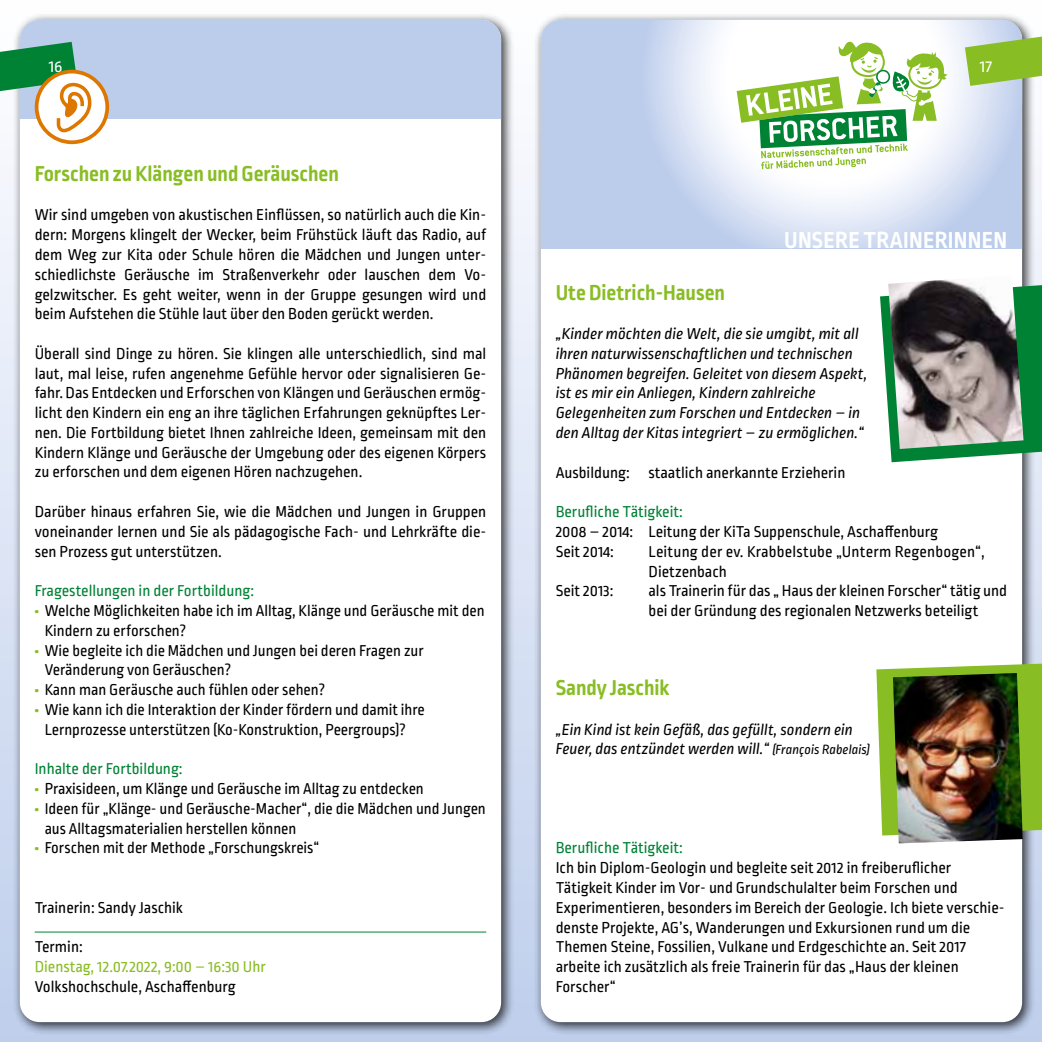
<style>
.page{position:relative;width:1042px;height:1042px;background:#fff}
.page>*{position:absolute;margin:0;border:0;box-sizing:border-box;transform-origin:0 0}
.t1{font:700 24.5px "Ropa Soft Pro";letter-spacing:.01em;color:#fff}
.t2{font:700 22.75px "Ropa Soft Pro";color:#89bd24}
.t3{font:17.5px "Ropa Soft Pro";color:#fff}
.t4{font:16.62px/19.8px "Ropa Soft Pro";color:#000}
.t5{font:italic 16.62px/19.8px "Ropa Soft Pro";color:#000}
.t6{font:16.62px "Ropa Soft Pro";color:#008235}
.t7{font:16.62px "Ropa Soft Pro";color:#89bd24}
.s1{font-weight:900;color:#89bd24}
.s2{font-size:14px}
</style>
<div class="page">
<div style="left:521px;top:0;width:521px;height:1042px;background:linear-gradient(to bottom,#fff,#beceec)"></div>
<div style="left:0;top:0;width:521px;height:1042px;background:linear-gradient(to bottom,#fff,#beceec)"></div>
<div style="left:12px;top:12px;width:502px;height:1023px;background:#000;opacity:.75"></div>
<div style="left:20px;top:20px;width:481px;height:1002px;background:#fff;border-radius:20px"></div>
<div style="left:20px;top:20px;width:481px;height:99px;background:#bccdeb"></div>
<div style="left:533px;top:12px;width:502px;height:1023px;background:#000;opacity:.75"></div>
<div style="left:541px;top:20px;width:481px;height:1002px;background:#fff;border-radius:20px"></div>
<div style="left:541px;top:20px;width:481px;height:228px;background:#bccdeb"></div>
<svg style="left:652px;top:20px;width:370px;height:228px"></svg>
<hr style="left:35px;top:931px;width:451px;height:1px;background:#008235">
<svg style="left:0;top:42px;width:109px;height:102px"></svg>
<svg style="left:965px;top:31px;width:77px;height:55px;background:#a0c762"></svg>
<svg style="left:736px;top:36px;width:211px;height:133px;background:#c7e1bb"></svg>
<svg style="left:876px;top:663px;width:166px;height:172px;background:#9ac646"></svg>
<svg style="left:880px;top:285px;width:162px;height:177px"></svg>
<img style="left:893px;top:673px;width:129px;height:170px">
<img style="left:888px;top:275px;width:135px;height:174px">
<p class="t3" style="left:49px;top:57px;width:15px">16</p>
<h2 class="t2" style="left:35px;top:160px;width:306px">Forschen zu Klängen und Geräuschen</h2>
<p class="t4" style="left:35px;top:206px;width:453px;text-align:justify">Wir sind umgeben von akustischen Einflüssen, so natürlich auch die Kin&shy;dern: Morgens klingelt der Wecker, beim Frühstück läuft das Radio, auf dem Weg zur Kita oder Schule hören die Mädchen und Jungen unter&shy;schiedlichste Geräusche im Straßenverkehr oder lauschen dem Vo&shy;gelzwitscher. Es geht weiter, wenn in der Gruppe gesungen wird und beim Aufstehen die Stühle laut über den Boden gerückt werden.</p>
<p class="t4" style="left:35px;top:344px;width:453px;text-align:justify">Überall sind Dinge zu hören. Sie klingen alle unterschiedlich, sind mal laut, mal leise, rufen angenehme Gefühle hervor oder signalisieren Ge&shy;fahr. Das Entdecken und Erforschen von Klängen und Geräuschen ermög&shy;licht den Kindern ein eng an ihre täglichen Erfahrungen geknüpftes Ler&shy;nen. Die Fortbildung bietet Ihnen zahlreiche Ideen, gemeinsam mit den Kindern Klänge und Geräusche der Umgebung oder des eigenen Körpers zu erforschen und dem eigenen Hören nachzugehen.</p>
<p class="t4" style="left:35px;top:503px;width:453px;text-align:justify">Darüber hinaus erfahren Sie, wie die Mädchen und Jungen in Gruppen voneinander lernen und Sie als pädagogische Fach- und Lehrkräfte die&shy;sen Prozess gut unterstützen.</p>
<p class="t6" style="left:35px;top:582px;width:221px">Fragestellungen in der Fortbildung:</p>
<p class="t4" style="left:45px;top:602px;width:441px;text-indent:-10px"><span class="s1">•</span> Welche Möglichkeiten habe ich im Alltag, Klänge und Geräusche mit den<br>Kindern zu erforschen?</p>
<p class="t4" style="left:45px;top:641px;width:380px;text-indent:-10px"><span class="s1">•</span> Wie begleite ich die Mädchen und Jungen bei deren Fragen zur<br>Veränderung von Geräuschen?</p>
<p class="t4" style="left:35px;top:681px;width:292px"><span class="s1">•</span> Kann man Geräusche auch fühlen oder sehen?</p>
<p class="t4" style="left:35px;top:700px;width:392px;text-align:center"><span class="s1">•</span> Wie kann ich die Interaktion der Kinder fördern und damit ihre<br>Lernprozesse unterstützen (Ko-Konstruktion, Peergroups)?</p>
<p class="t6" style="left:35px;top:760px;width:149px">Inhalte der Fortbildung:</p>
<p class="t4" style="left:35px;top:779px;width:391px"><span class="s1">•</span> Praxisideen, um Klänge und Geräusche im Alltag zu entdecken</p>
<p class="t4" style="left:45px;top:799px;width:443px;text-indent:-10px"><span class="s1">•</span> Ideen für „Klänge- und Geräusche-Macher“, die die Mädchen und Jungen aus Alltagsmaterialien herstellen können</p>
<p class="t4" style="left:35px;top:839px;width:286px"><span class="s1">•</span> Forschen mit der Methode „Forschungskreis“</p>
<p class="t4" style="left:35px;top:898px;width:150px">Trainerin: Sandy Jaschik</p>
<p class="t4" style="left:35px;top:938px;width:50px">Termin:</p>
<p class="t7" style="left:35px;top:957px;width:233px">Dienstag, 12.07.2022, 9:00 – 16:30 Uhr</p>
<p class="t4" style="left:35px;top:977px;width:202px">Volkshochschule, Aschaffenburg</p>
<p class="t3" style="left:980px;top:57px;width:14px">17</p>
<h1 class="t1" style="left:784px;top:226px;width:224px">UNSERE TRAINERINNEN</h1>
<h2 class="t2" style="left:556px;top:279px;width:171px">Ute Dietrich-Hausen</h2>
<p class="t5" style="left:556px;top:325px;width:313px">„Kinder möchten die Welt, die sie umgibt, mit all ihren naturwissenschaftlichen und technischen Phänomen begreifen. Geleitet von diesem Aspekt, ist es mir ein Anliegen, Kindern zahlreiche Gelegenheiten zum Forschen und Entdecken – in den Alltag der Kitas integriert – zu ermöglichen.“</p>
<p class="t4" style="left:556px;top:463px;width:291px">Ausbildung: staatlich anerkannte Erzieherin</p>
<p class="t6" style="left:556px;top:503px;width:129px">Berufliche Tätigkeit:</p>
<p class="t4" style="left:556px;top:522px;width:384px">2008 – 2014: Leitung der KiTa Suppenschule, Aschaffenburg<br>Seit 2014:</p>
<p class="t4" style="left:648px;top:542px;width:338px">Leitung der ev. Krabbelstube „Unterm Regenbogen“,<br>Dietzenbach</p>
<p class="t4" style="left:556px;top:582px;width:59px">Seit 2013:</p>
<p class="t4" style="left:648px;top:582px;width:360px">als Trainerin für das „ Haus der kleinen Forscher“ tätig und bei der Gründung des regionalen Netzwerks beteiligt</p>
<h2 class="t2" style="left:556px;top:675px;width:115px">Sandy Jaschik</h2>
<p class="t5" style="left:556px;top:720px;width:316px">„Ein Kind ist kein Gefäß, das gefüllt, sondern ein<br>Feuer, das entzündet werden will.“ <span class="s2">(François Rabelais)</span></p>
<p class="t6" style="left:556px;top:839px;width:129px">Berufliche Tätigkeit:</p>
<p class="t4" style="left:556px;top:859px;width:450px">Ich bin Diplom-Geologin und begleite seit 2012 in freiberuflicher Tätigkeit Kinder im Vor- und Grundschulalter beim Forschen und Experimentieren, besonders im Bereich der Geologie. Ich biete verschie&shy;denste Projekte, AG’s, Wanderungen und Exkursionen rund um die Themen Steine, Fossilien, Vulkane und Erdgeschichte an. Seit 2017 arbeite ich zusätzlich als freie Trainerin für das „Haus der kleinen Forscher“</p>
</div>
